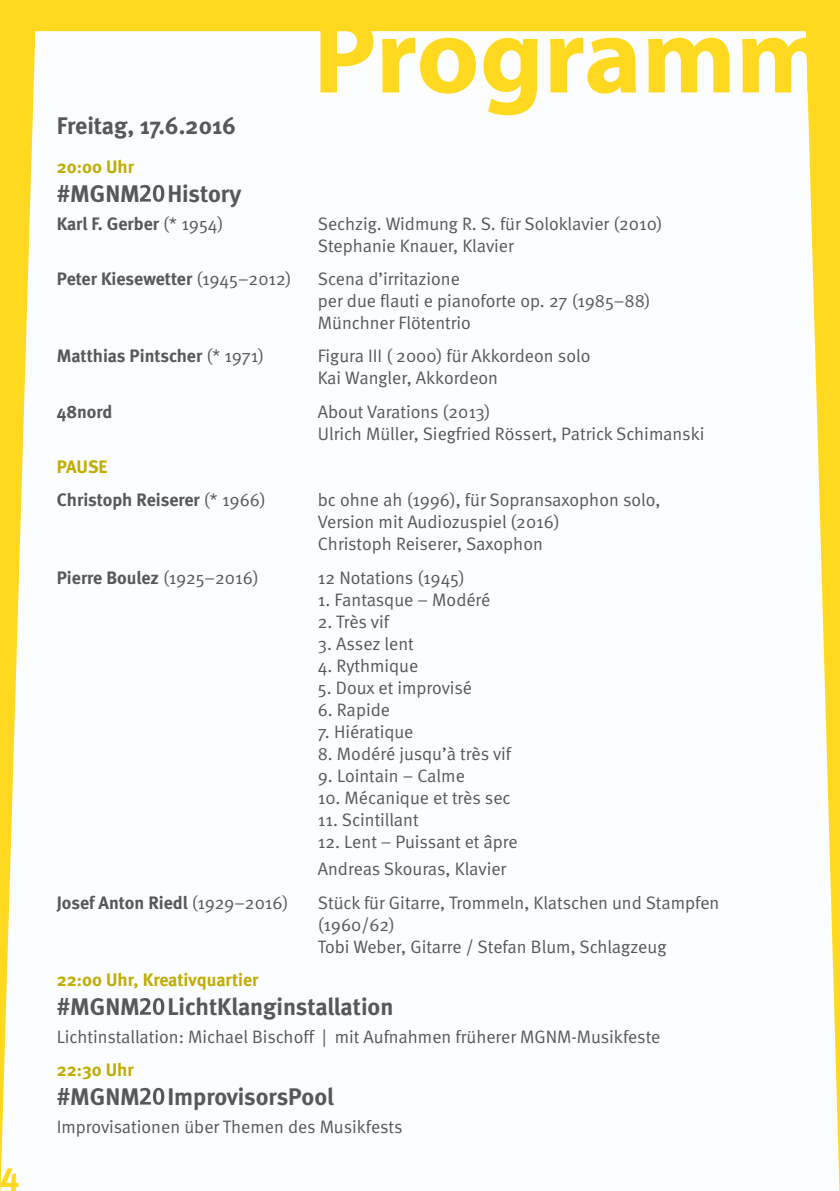
<style>
.page{position:relative;width:840px;height:1191px;background:#fff}
.page>*{position:absolute;margin:0;border:0;box-sizing:border-box;transform-origin:0 0}
.t1{font:700 109.2px "Myriad Pro";color:#ffd91f}
.t2{font:700 36px "Meta";color:#ffd91f}
.t3{font:700 24px "Meta";color:#57585a}
.t4{font:18px/22px "Meta Normal";color:#57585a}
.t5{font:700 18px/33.4px "Meta";color:#57585a}
.t6{font:700 18px "Meta";color:#c1ac02}
.s1{font-family:"Meta Normal";font-weight:400}
.s2{color:#c1ac02}
</style>
<div class="page">
<div style="left:0;top:0;width:839px;height:1191px;background:#ffd91f"></div>
<div style="left:1px;top:31px;width:838px;height:1160px;background:#fbfdfe"></div>
<svg style="left:140px;top:185px;width:24px;height:17px"></svg>
<svg style="left:140px;top:998px;width:24px;height:17px"></svg>
<svg style="left:140px;top:1087px;width:24px;height:17px"></svg>
<h2 class="t2" style="left:0;top:1152px;width:21px">4</h2>
<h1 class="t1" style="left:313px;top:-16px;width:518px">Programm</h1>
<h3 class="t3" style="left:57px;top:111px;width:180px">Freitag, 17.6.2016</h3>
<p class="t6" style="left:57px;top:156px;width:79px">20:00 Uhr</p>
<h3 class="t3" style="left:57px;top:179px;width:186px">#MGNM History</h3>
<p class="t5" style="left:57px;top:206px;width:168px">Karl F. Gerber <span class="s1">(* 1954)</span></p>
<p class="t4" style="left:317px;top:212px;width:346px">Sechzig. Widmung R. S. für Soloklavier (2010)<br>Stephanie Knauer, Klavier</p>
<p class="t5" style="left:57px;top:262px;width:236px">Peter Kiesewetter <span class="s1">(1945–2012)</span></p>
<p class="t4" style="left:317px;top:267px;width:334px">Scena d’irritazione<br>per due flauti e pianoforte op. 27 (1985–88)<br>Münchner Flötentrio</p>
<p class="t5" style="left:57px;top:339px;width:209px">Matthias Pintscher <span class="s1">(* 1971)</span></p>
<p class="t4" style="left:317px;top:345px;width:274px">Figura III ( 2000) für Akkordeon solo<br>Kai Wangler, Akkordeon</p>
<p class="t5" style="left:57px;top:394px;width:57px">48nord</p>
<p class="t4" style="left:317px;top:400px;width:388px">About Varations (2013)<br>Ulrich Müller, Siegfried Rössert, Patrick Schimanski</p>
<p class="t5" style="left:57px;top:450px;width:210px"><span class="s2">PAUSE<br></span>Christoph Reiserer <span class="s1">(* 1966)</span></p>
<p class="t4" style="left:317px;top:489px;width:344px">bc ohne ah (1996), für Sopransaxophon solo,<br>Version mit Audiozuspiel (2016)<br>Christoph Reiserer, Saxophon</p>
<p class="t5" style="left:57px;top:560px;width:203px">Pierre Boulez <span class="s1">(1925–2016)</span></p>
<p class="t4" style="left:317px;top:566px;width:148px">12 Notations (1945)</p>
<p class="t4" style="left:317px;top:588px;width:174px">1. Fantasque – Modéré</p>
<p class="t4" style="left:317px;top:610px;width:73px">2. Très vif</p>
<p class="t4" style="left:317px;top:632px;width:97px">3. Assez lent</p>
<p class="t4" style="left:317px;top:654px;width:102px">4. Rythmique</p>
<p class="t4" style="left:317px;top:676px;width:156px">5. Doux et improvisé</p>
<p class="t4" style="left:317px;top:698px;width:74px">6. Rapide</p>
<p class="t4" style="left:317px;top:720px;width:97px">7. Hiératique</p>
<p class="t4" style="left:317px;top:742px;width:195px">8. Modéré jusqu’à très vif</p>
<p class="t4" style="left:317px;top:764px;width:148px">9. Lointain – Calme</p>
<p class="t4" style="left:317px;top:786px;width:194px">10. Mécanique et très sec</p>
<p class="t4" style="left:317px;top:808px;width:102px">11. Scintillant</p>
<p class="t4" style="left:317px;top:827px;width:201px;line-height:27.6px">12. Lent – Puissant et âpre<br>Andreas Skouras, Klavier</p>
<p class="t5" style="left:57px;top:885px;width:233px">Josef Anton Riedl <span class="s1">(1929–2016)</span></p>
<p class="t4" style="left:317px;top:891px;width:403px">Stück für Gitarre, Trommeln, Klatschen und Stampfen (1960/62)<br>Tobi Weber, Gitarre / Stefan Blum, Schlagzeug</p>
<p class="t6" style="left:57px;top:969px;width:203px">22:00 Uhr, Kreativquartier</p>
<h3 class="t3" style="left:57px;top:992px;width:338px">#MGNM LichtKlanginstallation</h3>
<p class="t4" style="left:57px;top:1025px;width:604px">Lichtinstallation: Michael Bischoff | mit Aufnahmen früherer MGNM-Musikfeste</p>
<p class="t6" style="left:57px;top:1059px;width:78px">22:30 Uhr</p>
<h3 class="t3" style="left:57px;top:1082px;width:278px">#MGNM ImprovisorsPool</h3>
<p class="t4" style="left:57px;top:1115px;width:347px">Improvisationen über Themen des Musikfests</p>
</div>
